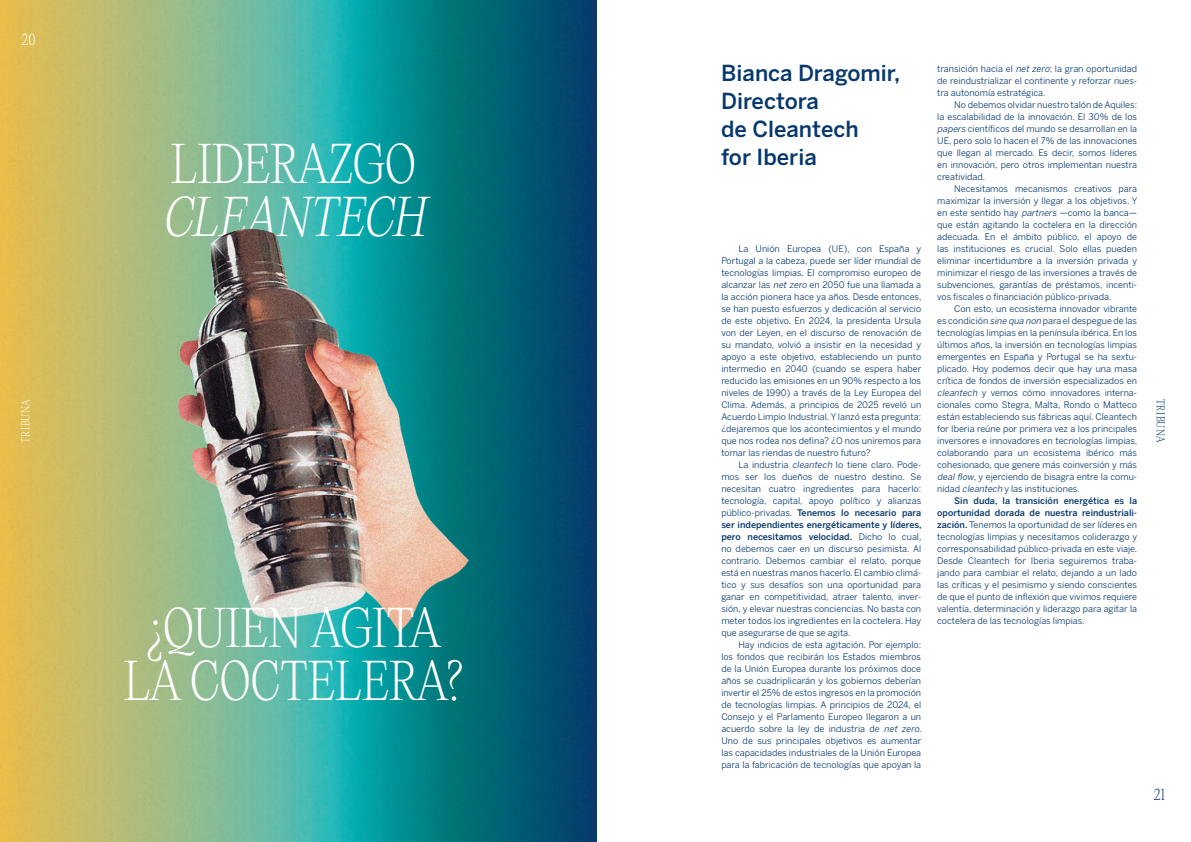
<style>
.page{position:relative;width:1191px;height:842px;background:#fff}
.page>*{position:absolute;margin:0;border:0;box-sizing:border-box;transform-origin:0 0}
.Títulos_decorativos{font:200 49px/53px "PP Editorial New";color:#fff;scale:.96 1}
.Texto_corrido{font:500 22px "Benton Sans";color:#07386b}
.t1{font:200 14px "PP Editorial New";color:#07386b}
.t2{font:200 14px "PP Editorial New";color:#fff}
.t3{font:200 10px "PP Editorial New";letter-spacing:.045em;color:#fff}
.t4{font:200 10px "PP Editorial New";letter-spacing:.045em;color:#07386b}
.Texto_corrido-2{font:9px/12px "Benton Sans";color:#07386b;text-align:justify}
.s1{font-style:italic}
.s2{font-weight:500}
</style>
<div class="page">
<img style="left:0;top:0;width:596px;height:842px">
<img style="left:84px;top:219px;width:427px;height:421px">
<p class="t2" style="left:21px;top:30px;width:16px">20</p>
<p class="t3" style="left:19px;top:443px;width:46px;rotate:-90deg">TRIBUNA</p>
<p class="Títulos_decorativos" style="left:162px;top:137px;width:287px">LIDERAZGO<br><span class="s1">CLEANTECH</span></p>
<p class="Títulos_decorativos" style="left:147px;top:601px;width:307px">¿QUIÉN AGITA</p>
<p class="Títulos_decorativos" style="left:124px;top:654px;width:355px">LA COCTELERA?</p>
<p class="Texto_corrido" style="left:721px;top:60px;width:181px">Bianca Dragomir,</p>
<p class="Texto_corrido" style="left:721px;top:88px;width:99px">Directora</p>
<p class="Texto_corrido" style="left:721px;top:116px;width:139px">de Cleantech</p>
<p class="Texto_corrido" style="left:721px;top:144px;width:97px">for Iberia</p>
<p class="Texto_corrido-2" style="left:721px;top:243px;width:202px;text-indent:17px">La Unión Europea (UE), con España y Portugal a la cabeza, puede ser líder mundial de tecnologías limpias. El compromiso europeo de alcanzar las <span class="s1">net zero</span> en 2050 fue una llamada a la acción pionera hace ya años. Desde entonces, se han puesto esfuerzos y dedicación al servicio de este objetivo. En 2024, la presidenta Ursula von der Leyen, en el discurso de renovación de su mandato, volvió a insistir en la necesidad y apoyo a este objetivo, estableciendo un punto intermedio en 2040 (cuando se espera haber reducido las emisiones en un 90% respecto a los niveles de 1990) a través de la Ley Europea del Clima. Además, a principios de 2025 reveló un Acuerdo Limpio Industrial. Y lanzó esta pregunta: ¿dejaremos que los acontecimientos y el mundo que nos rodea nos defina? ¿O nos uniremos para tomar las riendas de nuestro futuro?</p>
<p class="Texto_corrido-2" style="left:721px;top:459px;width:202px;text-indent:17px">La industria <span class="s1">cleantech</span> lo tiene claro. Pode&shy;mos ser los dueños de nuestro destino. Se necesitan cuatro ingredientes para hacerlo: tecnología, capital, apoyo político y alianzas público-privadas. <span class="s2">Tenemos lo necesario para ser independientes energéticamente y líderes, pero necesitamos velocidad.</span> Dicho lo cual, no debemos caer en un discurso pesimista. Al contrario. Debemos cambiar el relato, porque está en nuestras manos hacerlo. El cambio climá&shy;tico y sus desafíos son una oportunidad para ganar en competitividad, atraer talento, inver&shy;sión, y elevar nuestras conciencias. No basta con meter todos los ingredientes en la coctelera. Hay que asegurarse de que se agita.</p>
<p class="Texto_corrido-2" style="left:721px;top:639px;width:203px;text-align:left;text-indent:17px">Hay indicios de esta agitación. Por ejemplo: los fondos que recibirán los Estados miembros de la Unión Europea durante los próximos doce años se cuadriplicarán y los gobiernos deberían invertir el 25% de estos ingresos en la promoción de tecnologías limpias. A principios de 2024, el Consejo y el Parlamento Europeo llegaron a un acuerdo sobre la ley de industria de <span class="s1">net zero.<br></span>Uno de sus principales objetivos es aumentar las capacidades industriales de la Unión Europea para la fabricación de tecnologías que apoyan la</p>
<p class="Texto_corrido-2" style="left:937px;top:63px;width:201px">transición hacia el <span class="s1">net zero</span>; la gran oportunidad de reindustrializar el continente y reforzar nues&shy;tra autonomía estratégica.</p>
<p class="Texto_corrido-2" style="left:937px;top:99px;width:201px;text-indent:17px">No debemos olvidar nuestro talón de Aquiles: la escalabilidad de la innovación. El 30% de los <span class="s1">papers</span> científicos del mundo se desarrollan en la UE, pero solo lo hacen el 7% de las innovaciones que llegan al mercado. Es decir, somos líderes en innovación, pero otros implementan nuestra creatividad.</p>
<p class="Texto_corrido-2" style="left:937px;top:183px;width:202px;text-indent:17px">Necesitamos mecanismos creativos para maximizar la inversión y llegar a los objetivos. Y en este sentido hay <span class="s1">partners</span> —como la banca— que están agitando la coctelera en la dirección adecuada. En el ámbito público, el apoyo de las instituciones es crucial. Solo ellas pueden eliminar incertidumbre a la inversión privada y minimizar el riesgo de las inversiones a través de subvenciones, garantías de préstamos, incenti&shy;vos fiscales o financiación público-privada.</p>
<p class="Texto_corrido-2" style="left:937px;top:303px;width:202px;text-indent:17px">Con esto, un ecosistema innovador vibrante es condición <span class="s1">sine qua non</span> para el despegue de las tecnologías limpias en la península ibérica. En los últimos años, la inversión en tecnologías limpias emergentes en España y Portugal se ha sextu&shy;plicado. Hoy podemos decir que hay una masa crítica de fondos de inversión especializados en <span class="s1">cleantech</span> y vemos cómo innovadores interna&shy;cionales como Stegra, Malta, Rondo o Matteco están estableciendo sus fábricas aquí. Cleantech for Iberia reúne por primera vez a los principales inversores e innovadores en tecnologías limpias, colaborando para un ecosistema ibérico más cohesionado, que genere más coinversión y más <span class="s1">deal flow</span>, y ejerciendo de bisagra entre la comu&shy;nidad <span class="s1">cleantech</span> y las instituciones.</p>
<p class="Texto_corrido-2" style="left:937px;top:495px;width:202px;text-indent:17px"><span class="s2">Sin duda, la transición energética es la oportunidad dorada de nuestra reindustriali&shy;zación.</span> Tenemos la oportunidad de ser líderes en tecnologías limpias y necesitamos coliderazgo y corresponsabilidad público-privada en este viaje.<br>Desde Cleantech for Iberia seguiremos traba&shy;jando para cambiar el relato, dejando a un lado las críticas y el pesimismo y siendo conscientes de que el punto de inflexión que vivimos requiere valentía, determinación y liderazgo para agitar la coctelera de las tecnologías limpias.</p>
<p class="t4" style="left:1167px;top:399px;width:46px;rotate:90deg">TRIBUNA</p>
<h3 class="t1" style="left:1153px;top:785px;width:13px">21</h3>
</div>
